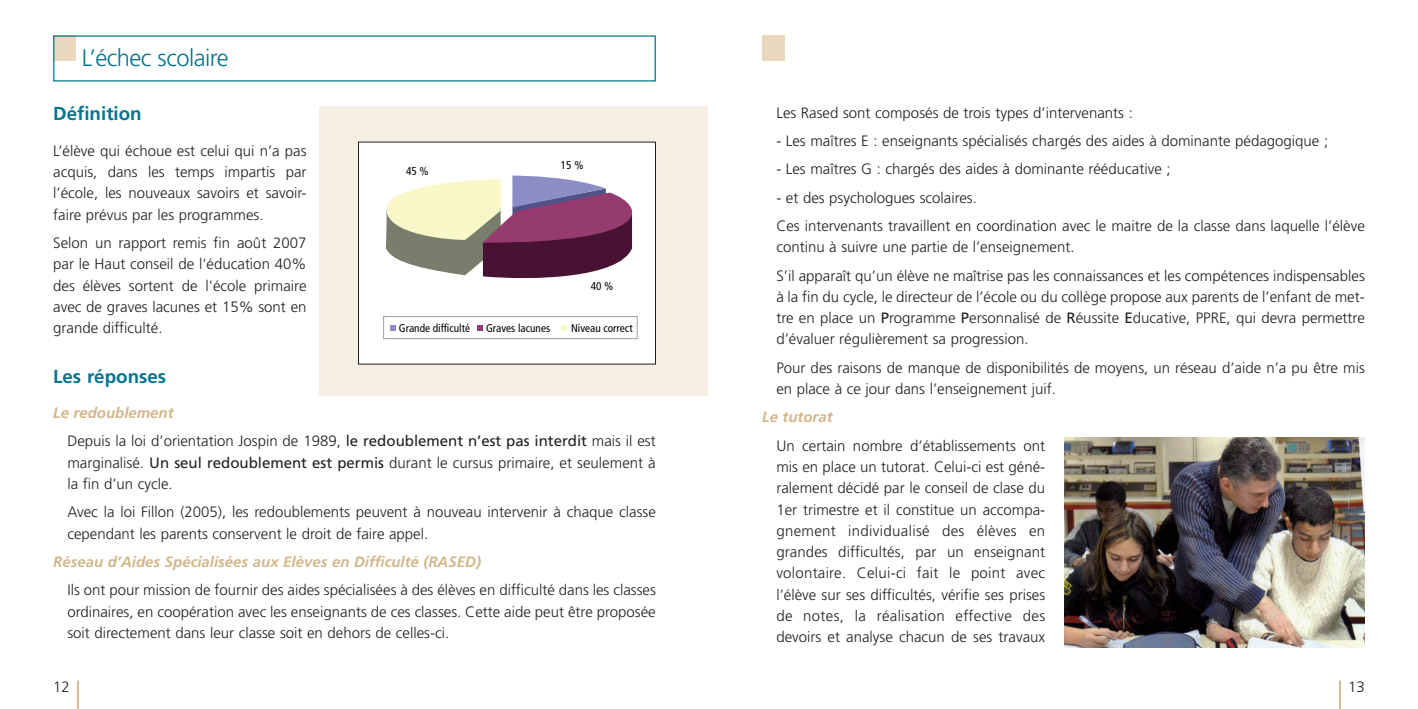
<style>
.page{position:relative;width:1418px;height:709px;background:#fff}
.page>*{position:absolute;margin:0;border:0;box-sizing:border-box;transform-origin:0 0}
.t1{font:300 23.75px "Frutiger";letter-spacing:-.02em;color:#057490}
.t2{font:700 18.75px "Frutiger";color:#057490}
.t3{font:300 15px/21.2px "Frutiger";color:#231f20}
.t4{font:italic 700 15px "Frutiger";color:#d2b78a}
.t5{font:condensed 11.25px "Frutiger";color:#000}
.s1{font-weight:700;font-style:italic;color:#d2b78a}
.s2{font-weight:400}
</style>
<div class="page">
<div style="left:319px;top:106px;width:389px;height:290px;background:#f5eee3"></div>
<div style="left:762px;top:35px;width:22px;height:26px;background:#e9d8bd"></div>
<div style="left:53px;top:35px;width:23px;height:26px;background:#e9d8bd"></div>
<div style="left:358px;top:142px;width:297px;height:222px;background:#fff"></div>
<svg style="left:390px;top:325px;width:6px;height:6px"></svg>
<svg style="left:477px;top:325px;width:5px;height:6px"></svg>
<svg style="left:561px;top:325px;width:6px;height:6px"></svg>
<div style="left:383px;top:316px;width:254px;height:23px;border:1px solid #9d9ca0"></div>
<svg style="left:386px;top:176px;width:247px;height:103px"></svg>
<div style="left:358px;top:142px;width:298px;height:222px;border:1px solid #231f20"></div>
<hr style="left:1338px;top:680px;width:2px;height:29px;background:#d2b78a">
<hr style="left:77px;top:680px;width:2px;height:29px;background:#d2b78a">
<img style="left:1064px;top:437px;width:300px;height:210px">
<h1 class="t1" style="left:82px;top:48px;width:148px">L’échec scolaire</h1>
<p class="t2" style="left:53px;top:106px;width:90px">Définition</p>
<p class="t3" style="left:53px;top:141px;width:255px;text-align:justify">L’élève qui échoue est celui qui n’a pas acquis, dans les temps impartis par l’école, les nouveaux savoirs et savoir&shy;faire prévus par les programmes.</p>
<p class="t3" style="left:53px;top:233px;width:255px;text-align:justify">Selon un rapport remis fin août 2007 par le Haut conseil de l'éducation 40% des élèves sortent de l'école primaire avec de graves lacunes et 15% sont en grande difficulté.</p>
<p class="t2" style="left:53px;top:368px;width:114px">Les réponses</p>
<p class="t3" style="left:67px;top:400px;width:590px;line-height:28.4px;text-indent:-14px"><span class="s1">Le redoublement<br></span>Depuis la loi d’orientation Jospin de 1989, <span class="s2">le redoublement n’est pas interdit</span> mais il est</p>
<p class="t3" style="left:67px;top:453px;width:590px">marginalisé. <span class="s2">Un seul redoublement est permis</span> durant le cursus primaire, et seulement à la fin d’un cycle.</p>
<p class="t3" style="left:67px;top:502px;width:590px">Avec la loi Fillon (2005), les redoublements peuvent à nouveau intervenir à chaque classe cependant les parents conservent le droit de faire appel.</p>
<p class="t4" style="left:53px;top:555px;width:429px">Réseau d’Aides Spécialisées aux Elèves en Difficulté (RASED)</p>
<p class="t3" style="left:67px;top:580px;width:590px;text-align:justify">Ils ont pour mission de fournir des aides spécialisées à des élèves en difficulté dans les classes ordinaires, en coopération avec les enseignants de ces classes. Cette aide peut être proposée soit directement dans leur classe soit en dehors de celles-ci.</p>
<p class="t5" style="left:566px;top:160px;width:19px">5%</p>
<p class="t5" style="left:406px;top:166px;width:24px">45 %</p>
<p class="t5" style="left:590px;top:281px;width:24px">40 %</p>
<p class="t5" style="left:399px;top:324px;width:73px">Grande d ff cu té</p>
<p class="t5" style="left:486px;top:324px;width:66px">Graves acunes</p>
<p class="t5" style="left:571px;top:324px;width:63px">N veau correct</p>
<p class="t3" style="left:776px;top:103px;width:358px">Les Rased sont composés de trois types d’intervenants :</p>
<p class="t3" style="left:776px;top:131px;width:553px">- Les maîtres E : enseignants spécialisés chargés des aides à dominante pédagogique ;</p>
<p class="t3" style="left:776px;top:160px;width:396px">- Les maîtres G : chargés des aides à dominante rééducative ;</p>
<p class="t3" style="left:776px;top:184px;width:590px;line-height:28.4px">- et des psychologues scolaires.<br>Ces intervenants travaillent en coordination avec le maitre de la classe dans laquelle l’élève</p>
<p class="t3" style="left:776px;top:234px;width:590px;line-height:28.4px">continu à suivre une partie de l’enseignement.<br>S’il apparaît qu’un élève ne maîtrise pas les connaissances et les compétences indispensables</p>
<p class="t3" style="left:776px;top:287px;width:590px;text-align:justify">à la fin du cycle, le directeur de l’école ou du collège propose aux parents de l’enfant de met&shy;tre en place un <span class="s2">P</span>rogramme <span class="s2">P</span>ersonnalisé de <span class="s2">R</span>éussite <span class="s2">E</span>ducative, PPRE, qui devra permettre d’évaluer régulièrement sa progression.</p>
<p class="t3" style="left:776px;top:358px;width:590px">Pour des raisons de manque de disponibilités de moyens, un réseau d’aide n’a pu être mis en place à ce jour dans l’enseignement juif.</p>
<p class="t4" style="left:762px;top:411px;width:72px">Le tutorat</p>
<p class="t3" style="left:776px;top:436px;width:270px;text-align:justify">Un certain nombre d’établissements ont mis en place un tutorat. Celui-ci est géné&shy;ralement décidé par le conseil de clase du 1er trimestre et il constitue un accompa&shy;gnement individualisé des élèves en grandes difficultés, par un enseignant volontaire. Celui-ci fait le point avec l’élève sur ses difficultés, vérifie ses prises de notes, la réalisation effective des devoirs et analyse chacun de ses travaux</p>
<p class="t3" style="left:53px;top:677px;width:18px">12</p>
<p class="t3" style="left:1347px;top:677px;width:18px">13</p>
</div>
